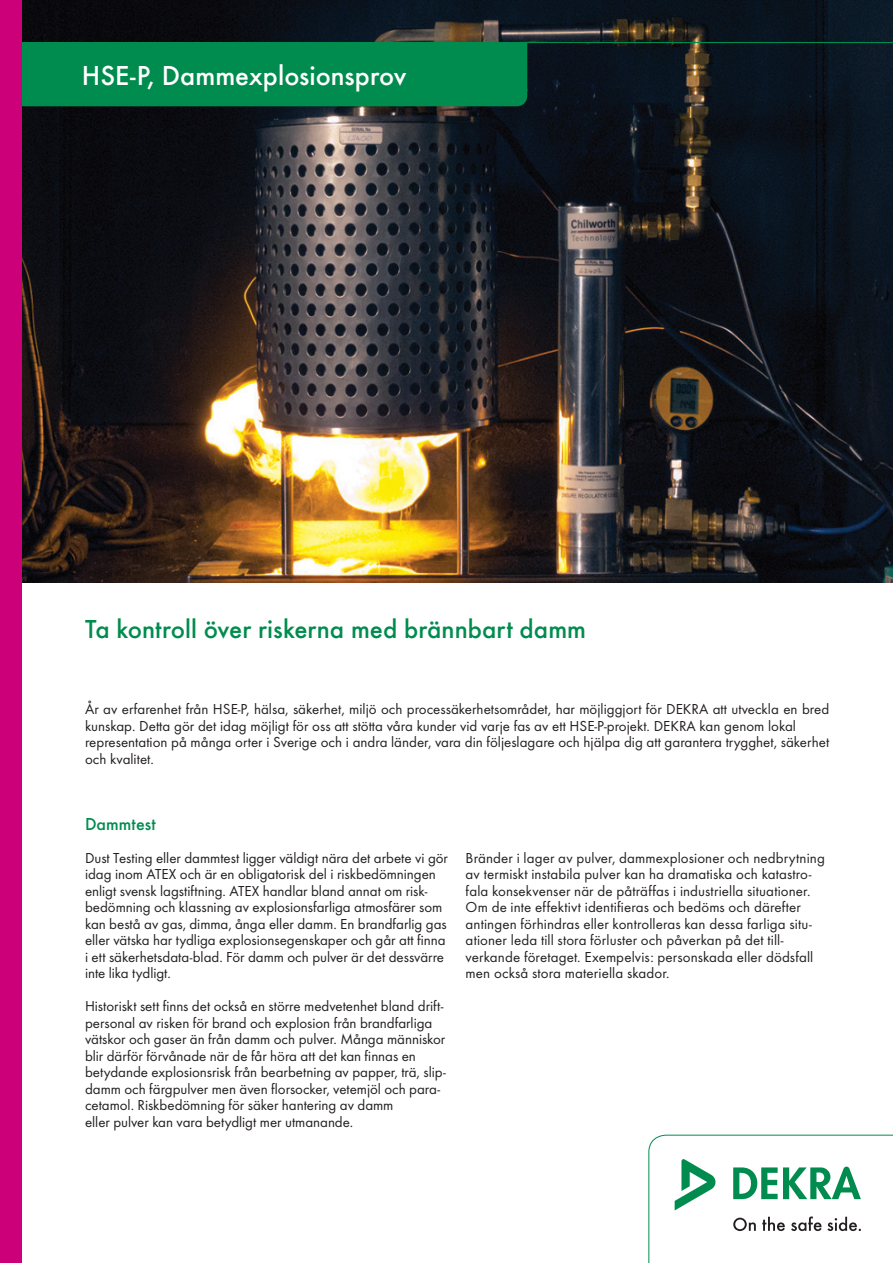
<style>
.page{position:relative;width:893px;height:1263px;background:#fff}
.page>*{position:absolute;margin:0;border:0;box-sizing:border-box;transform-origin:0 0}
.Headline_negative_22{font:500 28.5px "Futura T";color:#fff}
.Headline_green_22_26{font:500 27px "Futura T";color:#008c4e}
.copy_headline_12pt_1{font:500 18px "Futura T";letter-spacing:.005em;color:#008c4e}
.copy_9pt_11pt{font:15px/16.5px "Futura T Boo";color:#231f20}
.Introduktion{font:15px/16.5px "Futura T Boo";color:#231f20}
</style>
<div class="page">
<img style="left:21px;top:0;width:872px;height:582px">
<div style="left:21px;top:43px;width:506px;height:63px;background:#008c4e"></div>
<hr style="left:0;top:42px;width:893px;height:1px;background:#008c4e">
<svg style="left:648px;top:1134px;width:245px;height:129px"></svg>
<div style="left:0;top:0;width:21px;height:1263px;background:#cc017a"></div>
<p class="Headline_negative_22" style="left:82px;top:59px;width:326px">HSE-P, Dammexplosionsprov</p>
<p class="Headline_green_22_26" style="left:85px;top:613px;width:503px">Ta kontroll över riskerna med brännbart damm</p>
<p class="Introduktion" style="left:85px;top:701px;width:746px">År av erfarenhet från HSE-P, hälsa, säkerhet, miljö och processäkerhetsområdet, har möjliggjort för DEKRA att utveckla en bred kunskap. Detta gör det idag möjligt för oss att stötta våra kunder vid varje fas av ett HSE-P-projekt. DEKRA kan genom lokal</p>
<p class="Introduktion" style="left:85px;top:734px;width:746px">representation på många orter i Sverige och i andra länder, vara din följeslagare och hjälpa dig att garantera trygghet, säkerhet och kvalitet.</p>
<p class="copy_headline_12pt_1" style="left:85px;top:813px;width:72px">Dammtest</p>
<p class="copy_9pt_11pt" style="left:85px;top:849px;width:364px">Dust Testing eller dammtest ligger väldigt nära det arbete vi gör idag inom ATEX och är en obligatorisk del i riskbedömningen enligt svensk lagstiftning. ATEX handlar bland annat om risk-</p>
<p class="copy_9pt_11pt" style="left:85px;top:899px;width:363px">bedömning och klassning av explosionsfarliga atmosfärer som kan bestå av gas, dimma, ånga eller damm. En brandfarlig gas eller vätska har tydliga explosionsegenskaper och går att finna i ett säkerhetsdata-blad. För damm och pulver är det dessvärre inte lika tydligt.</p>
<p class="copy_9pt_11pt" style="left:85px;top:998px;width:362px">Historiskt sett finns det också en större medvetenhet bland drift&shy;personal av risken för brand och explosion från brandfarliga vätskor och gaser än från damm och pulver. Många människor blir därför förvånade när de får höra att det kan finnas en</p>
<p class="copy_9pt_11pt" style="left:85px;top:1064px;width:362px">betydande explosionsrisk från bearbetning av papper, trä, slip&shy;damm och färgpulver men även florsocker, vetemjöl och para&shy;cetamol. Riskbedömning för säker hantering av damm</p>
<p class="copy_9pt_11pt" style="left:85px;top:1113px;width:270px">eller pulver kan vara betydligt mer utmanande.</p>
<p class="copy_9pt_11pt" style="left:466px;top:849px;width:361px">Bränder i lager av pulver, dammexplosioner och nedbrytning av termiskt instabila pulver kan ha dramatiska och katastro-</p>
<p class="copy_9pt_11pt" style="left:466px;top:882px;width:346px">fala konsekvenser när de påträffas i industriella situationer.<br>Om de inte effektivt identifieras och bedöms och därefter</p>
<p class="copy_9pt_11pt" style="left:466px;top:915px;width:348px">antingen förhindras eller kontrolleras kan dessa farliga situ&shy;ationer leda till stora förluster och påverkan på det till-</p>
<p class="copy_9pt_11pt" style="left:466px;top:948px;width:349px">verkande företaget. Exempelvis: personskada eller dödsfall men också stora materiella skador.</p>
</div>
